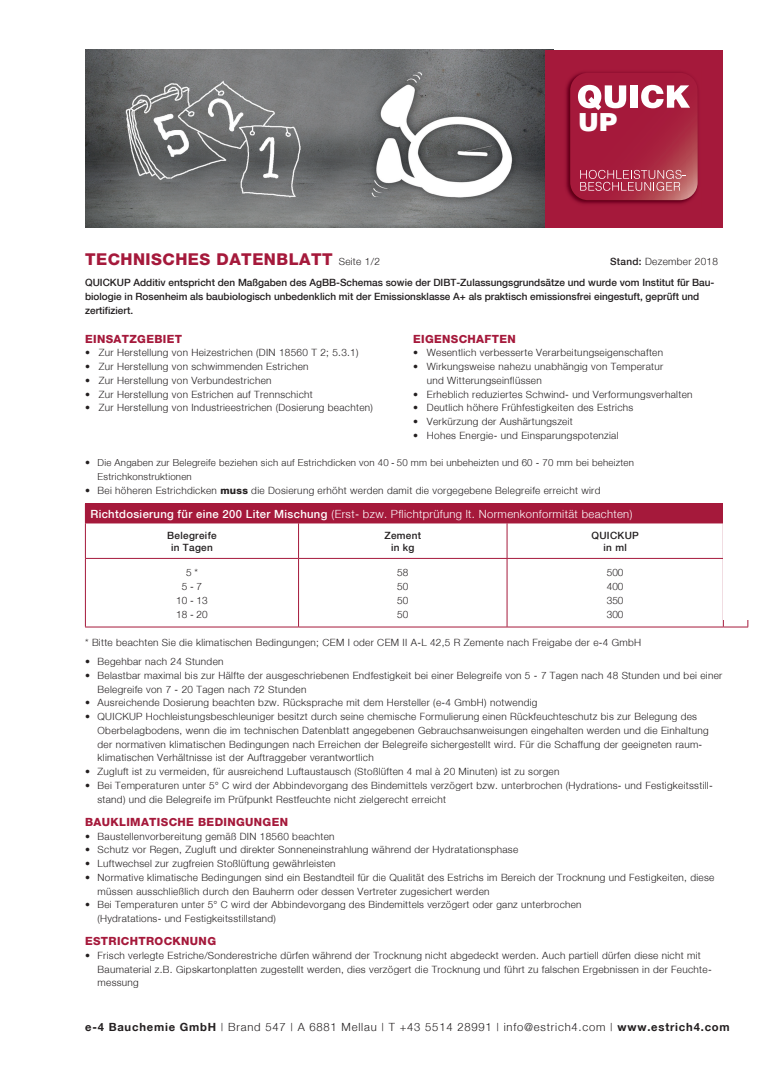
<style>
.page{position:relative;width:773px;height:1081px;background:#fff}
.page>*{position:absolute;margin:0;border:0;box-sizing:border-box;transform-origin:0 0}
.t1{font:900 24.88px "Helvetica";color:#fff}
.t2{font:800 16.25px "Helvetica Neue";letter-spacing:.03em;color:#a5193b}
.t3{font:300 11.25px "Helvetica Neue";letter-spacing:.03em;color:#fff}
.t4{font:300 11.25px "Helvetica Neue";letter-spacing:.07em;color:#231f20}
.t5{font:800 11.25px "Helvetica Neue";letter-spacing:.03em;color:#a5193b}
.t6{font:300 10px "Helvetica Neue";letter-spacing:.03em;color:#231f20}
.t7{font:500 10px "Helvetica Neue";color:#231f20}
.t8{font:500 10px "Helvetica Neue";letter-spacing:.03em;color:#231f20}
.t9{font:300 9.88px "Helvetica Neue";letter-spacing:.03em;color:#231f20}
.t10{font:300 9.62px "Helvetica Neue";letter-spacing:.025em;color:#231f20}
.s1{font-weight:300;font-size:10px;color:#231f20}
.s2{font-weight:500}
.s3{font-size:10px}
.s4{font-weight:800}
.s5{font-weight:700}
</style>
<div class="page">
<img style="left:85px;top:50px;width:460px;height:177px">
<div style="left:545px;top:50px;width:178px;height:177px;background:#a5193b"></div>
<img style="left:566px;top:72px;width:132px;height:132px">
<svg style="left:570px;top:73px;width:127px;height:127px"></svg>
<div style="left:85px;top:503px;width:662px;height:20px;background:#a5193b"></div>
<hr style="left:506px;top:523px;width:1px;height:35px;background:#a5193b">
<hr style="left:298px;top:558px;width:209px;height:1px;background:#a5193b">
<hr style="left:507px;top:558px;width:216px;height:1px;background:#a5193b">
<hr style="left:506px;top:559px;width:1px;height:68px;background:#a5193b">
<hr style="left:723px;top:559px;width:1px;height:68px;background:#a5193b">
<hr style="left:747px;top:559px;width:1px;height:68px;background:#a5193b">
<hr style="left:298px;top:627px;width:209px;height:1px;background:#a5193b">
<hr style="left:507px;top:627px;width:216px;height:1px;background:#a5193b">
<svg style="left:723px;top:627px;width:25px;height:1px"></svg>
<hr style="left:85px;top:523px;width:213px;height:1px;background:#a5193b">
<hr style="left:298px;top:523px;width:209px;height:1px;background:#a5193b">
<hr style="left:507px;top:523px;width:216px;height:1px;background:#a5193b">
<hr style="left:85px;top:523px;width:1px;height:35px;background:#a5193b">
<hr style="left:298px;top:523px;width:1px;height:35px;background:#a5193b">
<hr style="left:85px;top:558px;width:213px;height:1px;background:#a5193b">
<hr style="left:85px;top:559px;width:1px;height:68px;background:#a5193b">
<hr style="left:298px;top:559px;width:1px;height:68px;background:#a5193b">
<hr style="left:85px;top:627px;width:213px;height:1px;background:#a5193b">
<div style="left:723px;top:477px;width:31px;height:143px;background:#fff"></div>
<p class="t1" style="left:578px;top:106px;width:40px">UP</p>
<p class="t2" style="left:85px;top:250px;width:296px">TECHNISCHES DATENBLATT <span class="s1">Seite 1/2</span></p>
<p class="t6" style="left:610px;top:255px;width:109px"><span class="s2">Stand:</span> Dezember 2018</p>
<p class="t7" style="left:85px;top:276px;width:630px">QUICKUP Additiv entspricht den Maßgaben des AgBB-Schemas sowie der DIBT-Zulassungsgrundsätze und wurde vom Institut für Bau-</p>
<p class="t7" style="left:85px;top:290px;width:615px">biologie in Rosenheim als baubiologisch unbedenklich mit der Emissionsklasse A+ als praktisch emissionsfrei eingestuft, geprüft und</p>
<p class="t7" style="left:85px;top:304px;width:49px">zertifiziert.</p>
<p class="t5" style="left:85px;top:332px;width:98px">EINSATZGEBIET</p>
<p class="t6" style="left:85px;top:347px;width:275px">• Zur Herstellung von Heizestrichen (DIN 18560 T 2; 5.3.1)</p>
<p class="t6" style="left:85px;top:360px;width:225px">• Zur Herstellung von schwimmenden Estrichen</p>
<p class="t6" style="left:85px;top:374px;width:188px">• Zur Herstellung von Verbundestrichen</p>
<p class="t6" style="left:85px;top:388px;width:229px">• Zur Herstellung von Estrichen auf Trennschicht</p>
<p class="t6" style="left:85px;top:402px;width:289px">• Zur Herstellung von Industrieestrichen (Dosierung beachten)</p>
<p class="t5" style="left:413px;top:332px;width:104px">EIGENSCHAFTEN</p>
<p class="t6" style="left:413px;top:347px;width:251px">• Wesentlich verbesserte Verarbeitungseigenschaften</p>
<p class="t6" style="left:413px;top:360px;width:252px">• Wirkungsweise nahezu unabhängig von Temperatur</p>
<p class="t6" style="left:427px;top:374px;width:116px">und Witterungseinflüssen</p>
<p class="t6" style="left:413px;top:388px;width:281px">• Erheblich reduziertes Schwind- und Verformungsverhalten</p>
<p class="t6" style="left:413px;top:402px;width:222px">• Deutlich höhere Frühfestigkeiten des Estrichs</p>
<p class="t6" style="left:413px;top:415px;width:161px">• Verkürzung der Aushärtungszeit</p>
<p class="t6" style="left:413px;top:429px;width:207px">• Hohes Energie- und Einsparungspotenzial</p>
<p class="t10" style="left:85px;top:457px;width:550px"><span class="s3">•</span> Die Angaben zur Belegreife beziehen sich auf Estrichdicken von 40 - 50 mm bei unbeheizten und 60 - 70 mm bei beheizten</p>
<p class="t10" style="left:98px;top:471px;width:96px">Estrichkonstruktionen</p>
<p class="t6" style="left:85px;top:484px;width:516px">• Bei höheren Estrichdicken <span class="s4">muss</span> die Dosierung erhöht werden damit die vorgegebene Belegreife erreicht wird</p>
<p class="t3" style="left:90px;top:507px;width:543px"><span class="s2">Richtdosierung für eine 200 Liter Mischung</span> (Erst- bzw. Pflichtprüfung lt. Normenkonformität beachten)</p>
<p class="t8" style="left:167px;top:529px;width:51px">Belegreife</p>
<p class="t7" style="left:171px;top:541px;width:43px">in Tagen</p>
<p class="t8" style="left:591px;top:529px;width:49px">QUICKUP</p>
<p class="t7" style="left:603px;top:541px;width:25px">in ml</p>
<p class="t7" style="left:384px;top:529px;width:38px">Zement</p>
<p class="t7" style="left:391px;top:541px;width:25px">in kg</p>
<p class="t6" style="left:186px;top:566px;width:13px">5 *</p>
<p class="t6" style="left:182px;top:580px;width:22px">5 - 7</p>
<p class="t6" style="left:176px;top:594px;width:33px">10 - 13</p>
<p class="t6" style="left:176px;top:608px;width:33px">18 - 20</p>
<p class="t6" style="left:606px;top:566px;width:18px">500</p>
<p class="t6" style="left:606px;top:580px;width:18px">400</p>
<p class="t6" style="left:606px;top:594px;width:18px">350</p>
<p class="t6" style="left:606px;top:608px;width:18px">300</p>
<p class="t6" style="left:85px;top:636px;width:557px">* Bitte beachten Sie die klimatischen Bedingungen; CEM I oder CEM II A-L 42,5 R Zemente nach Freigabe der e-4 GmbH</p>
<p class="t6" style="left:85px;top:655px;width:140px">• Begehbar nach 24 Stunden</p>
<p class="t6" style="left:85px;top:669px;width:638px">• Belastbar maximal bis zur Hälfte der ausgeschriebenen Endfestigkeit bei einer Belegreife von 5 - 7 Tagen nach 48 Stunden und bei einer</p>
<p class="t6" style="left:98px;top:683px;width:210px">Belegreife von 7 - 20 Tagen nach 72 Stunden</p>
<p class="t6" style="left:85px;top:697px;width:454px">• Ausreichende Dosierung beachten bzw. Rücksprache mit dem Hersteller (e-4 GmbH) notwendig</p>
<p class="t6" style="left:85px;top:710px;width:613px">• QUICKUP Hochleistungsbeschleuniger besitzt durch seine chemische Formulierung einen Rückfeuchteschutz bis zur Belegung des</p>
<p class="t6" style="left:98px;top:724px;width:612px">Oberbelagbodens, wenn die im technischen Datenblatt angegebenen Gebrauchsanweisungen eingehalten werden und die Einhaltung</p>
<p class="t6" style="left:98px;top:738px;width:606px">der normativen klimatischen Bedingungen nach Erreichen der Belegreife sichergestellt wird. Für die Schaffung der geeigneten raum-</p>
<p class="t6" style="left:98px;top:752px;width:278px">klimatischen Verhältnisse ist der Auftraggeber verantwortlich</p>
<p class="t6" style="left:85px;top:765px;width:476px">• Zugluft ist zu vermeiden, für ausreichend Luftaustausch (Stoßlüften 4 mal à 20 Minuten) ist zu sorgen</p>
<p class="t6" style="left:85px;top:779px;width:629px">• Bei Temperaturen unter 5° C wird der Abbindevorgang des Bindemittels verzögert bzw. unterbrochen (Hydrations- und Festigkeitsstill-</p>
<p class="t6" style="left:97px;top:793px;width:350px">stand) und die Belegreife im Prüfpunkt Restfeuchte nicht zielgerecht erreicht</p>
<p class="t5" style="left:85px;top:815px;width:204px">BAUKLIMATISCHE BEDINGUNGEN</p>
<p class="t6" style="left:85px;top:830px;width:251px">• Baustellenvorbereitung gemäß DIN 18560 beachten</p>
<p class="t6" style="left:85px;top:843px;width:434px">• Schutz vor Regen, Zugluft und direkter Sonneneinstrahlung während der Hydratationsphase</p>
<p class="t6" style="left:85px;top:857px;width:252px">• Luftwechsel zur zugfreien Stoßlüftung gewährleisten</p>
<p class="t6" style="left:85px;top:871px;width:630px">• Normative klimatische Bedingungen sind ein Bestandteil für die Qualität des Estrichs im Bereich der Trocknung und Festigkeiten, diese</p>
<p class="t6" style="left:98px;top:885px;width:393px">müssen ausschließlich durch den Bauherrn oder dessen Vertreter zugesichert werden</p>
<p class="t9" style="left:85px;top:898px;width:498px">• Bei Temperaturen unter 5° C wird der Abbindevorgang des Bindemittels verzögert oder ganz unterbrochen</p>
<p class="t9" style="left:97px;top:912px;width:180px">(Hydratations- und Festigkeitsstillstand)</p>
<p class="t5" style="left:85px;top:934px;width:132px">ESTRICHTROCKNUNG</p>
<p class="t6" style="left:85px;top:949px;width:617px">• Frisch verlegte Estriche/Sonderestriche dürfen während der Trocknung nicht abgedeckt werden. Auch partiell dürfen diese nicht mit</p>
<p class="t6" style="left:98px;top:963px;width:615px">Baumaterial z.B. Gipskartonplatten zugestellt werden, dies verzögert die Trocknung und führt zu falschen Ergebnissen in der Feuchte-</p>
<p class="t6" style="left:98px;top:976px;width:43px">messung</p>
<p class="t6" style="left:397px;top:566px;width:13px">58</p>
<p class="t6" style="left:397px;top:580px;width:13px">50</p>
<p class="t6" style="left:397px;top:594px;width:13px">50</p>
<p class="t6" style="left:397px;top:608px;width:13px">50</p>
<p class="t4" style="left:85px;top:1020px;width:646px"><span class="s5">e-4 Bauchemie GmbH</span> | Brand 547 | A 6881 Mellau | T +43 5514 28991 | info@estrich4.com | <span class="s5">www.estrich4.com</span></p>
</div>
